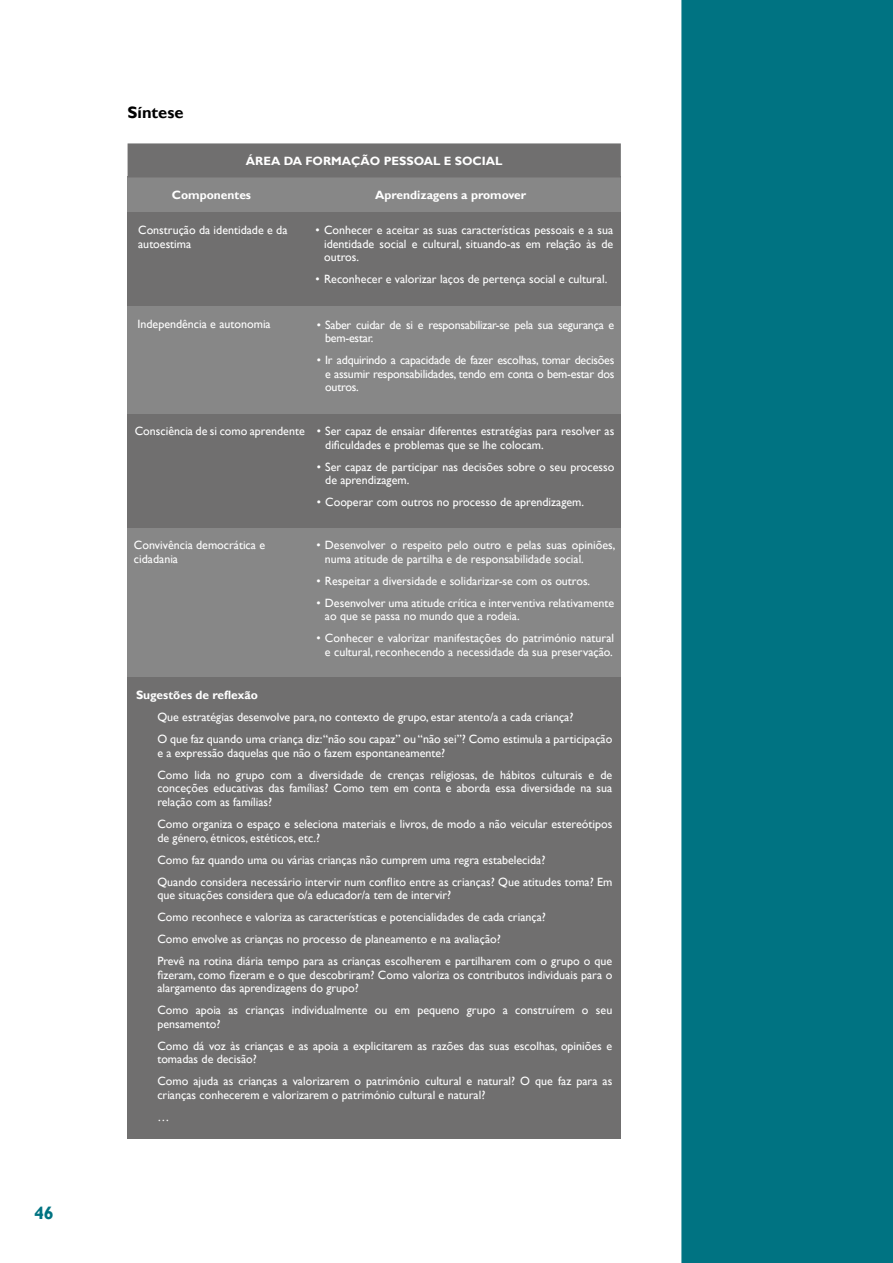
<style>
.page{position:relative;width:893px;height:1263px;background:#fff}
.page>*{position:absolute;margin:0;border:0;box-sizing:border-box;transform-origin:0 0}
.t1{font:700 18px "Gill Sans";color:#007382}
.t2{font:700 16.5px "Gill Sans";color:#000}
.t3{font:12px/13.5px "Gill Sans";color:#fff}
.t4{font:700 12px "Gill Sans";color:#fff}
.t5{font:12px/13.5px "Gill Sans";letter-spacing:-.02em;color:#fff}
</style>
<div class="page">
<div style="left:681px;top:0;width:212px;height:1263px;background:#007382"></div>
<div style="left:128px;top:527px;width:493px;height:151px;background:#878787"></div>
<div style="left:128px;top:413px;width:493px;height:114px;background:#706f6f"></div>
<div style="left:128px;top:306px;width:493px;height:107px;background:#878787"></div>
<div style="left:128px;top:212px;width:493px;height:94px;background:#706f6f"></div>
<div style="left:128px;top:176px;width:493px;height:36px;background:#878787"></div>
<div style="left:128px;top:678px;width:493px;height:461px;background:#706f6f"></div>
<div style="left:128px;top:144px;width:492px;height:33px;background:#706f6f"></div>
<div style="left:128px;top:143px;width:493px;height:34px;border:2px solid #706f6f"></div>
<h1 class="t1" style="left:34px;top:1202px;width:21px">46</h1>
<h2 class="t2" style="left:128px;top:102px;width:58px">Síntese</h2>
<p class="t4" style="left:246px;top:153px;width:258px">ÁREA DA FORMAÇÃO PESSOAL E SOCIAL</p>
<p class="t4" style="left:172px;top:187px;width:81px">Componentes</p>
<p class="t4" style="left:375px;top:187px;width:153px">Aprendizagens a promover</p>
<p class="t3" style="left:138px;top:224px;width:151px">Construção da identidade e da autoestima</p>
<p class="t3" style="left:324px;top:224px;width:291px;text-align:justify;text-indent:-9px">• Conhecer e aceitar as suas características pessoais e a sua identidade social e cultural, situando-as em relação às de outros.</p>
<p class="t3" style="left:316px;top:273px;width:293px">• Reconhecer e valorizar laços de pertença social e cultural.</p>
<p class="t3" style="left:137px;top:318px;width:135px">Independência e autonomia</p>
<p class="t5" style="left:325px;top:318px;width:291px;text-indent:-9px">• Saber cuidar de si e responsabilizar-se pela sua segurança e bem-estar.</p>
<p class="t3" style="left:325px;top:354px;width:291px;text-align:justify;text-indent:-9px">• Ir adquirindo a capacidade de fazer escolhas, tomar decisões e assumir responsabilidades, tendo em conta o bem-estar dos outros.</p>
<p class="t3" style="left:325px;top:425px;width:291px;text-indent:-190px">Consciência de si como aprendente • Ser capaz de ensaiar diferentes estratégias para resolver as dificuldades e problemas que se lhe colocam.</p>
<p class="t3" style="left:325px;top:460px;width:291px;text-indent:-9px">• Ser capaz de participar nas decisões sobre o seu processo de aprendizagem.</p>
<p class="t3" style="left:317px;top:496px;width:269px">• Cooperar com outros no processo de aprendizagem.</p>
<p class="t3" style="left:134px;top:539px;width:133px">Convivência democrática e cidadania</p>
<p class="t3" style="left:325px;top:539px;width:292px;text-indent:-9px">• Desenvolver o respeito pelo outro e pelas suas opiniões, numa atitude de partilha e de responsabilidade social.</p>
<p class="t3" style="left:316px;top:574px;width:275px">• Respeitar a diversidade e solidarizar-se com os outros.</p>
<p class="t3" style="left:325px;top:596px;width:291px;text-indent:-9px">• Desenvolver uma atitude crítica e interventiva relativamente ao que se passa no mundo que a rodeia.</p>
<p class="t3" style="left:316px;top:632px;width:299px;text-align:center">• Conhecer e valorizar manifestações do património natural e cultural, reconhecendo a necessidade da sua preservação.</p>
<p class="t4" style="left:136px;top:688px;width:123px">Sugestões de reflexão</p>
<p class="t3" style="left:157px;top:707px;width:456px;line-height:22px">Que estratégias desenvolve para, no contexto de grupo, estar atento/a a cada criança?<br>O que faz quando uma criança diz:“não sou capaz” ou “não sei”? Como estimula a participação</p>
<p class="t3" style="left:157px;top:742px;width:456px;line-height:22px">e a expressão daquelas que não o fazem espontaneamente?<br>Como lida no grupo com a diversidade de crenças religiosas, de hábitos culturais e de</p>
<p class="t3" style="left:157px;top:782px;width:456px">conceções educativas das famílias? Como tem em conta e aborda essa diversidade na sua relação com as famílias?</p>
<p class="t3" style="left:157px;top:817px;width:456px">Como organiza o espaço e seleciona materiais e livros, de modo a não veicular estereótipos de género, étnicos, estéticos, etc.?</p>
<p class="t3" style="left:157px;top:849px;width:456px;line-height:22px">Como faz quando uma ou várias crianças não cumprem uma regra estabelecida?<br>Quando considera necessário intervir num conflito entre as crianças? Que atitudes toma? Em</p>
<p class="t3" style="left:157px;top:884px;width:456px;line-height:22px">que situações considera que o/a educador/a tem de intervir?<br>Como reconhece e valoriza as características e potencialidades de cada criança?<br>Como envolve as crianças no processo de planeamento e na avaliação?<br>Prevê na rotina diária tempo para as crianças escolherem e partilharem com o grupo o que</p>
<p class="t3" style="left:157px;top:968px;width:456px">fizeram, como fizeram e o que descobriram? Como valoriza os contributos individuais para o alargamento das aprendizagens do grupo?</p>
<p class="t3" style="left:157px;top:1003px;width:456px">Como apoia as crianças individualmente ou em pequeno grupo a construírem o seu pensamento?</p>
<p class="t3" style="left:157px;top:1039px;width:456px">Como dá voz às crianças e as apoia a explicitarem as razões das suas escolhas, opiniões e tomadas de decisão?</p>
<p class="t3" style="left:157px;top:1074px;width:456px">Como ajuda as crianças a valorizarem o património cultural e natural? O que faz para as crianças conhecerem e valorizarem o património cultural e natural?</p>
<p class="t3" style="left:157px;top:1110px;width:13px">…</p>
</div>
